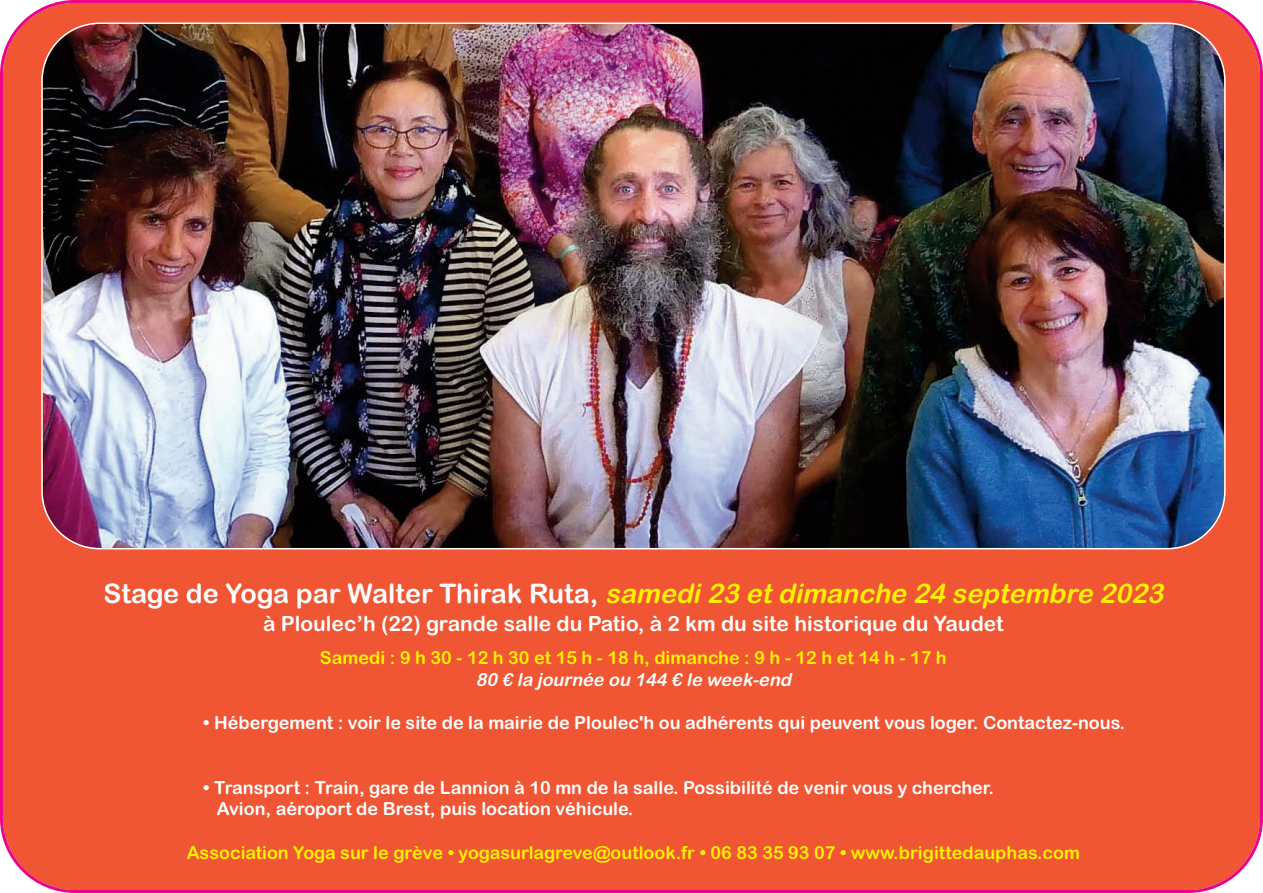
<style>
.page{position:relative;width:1263px;height:893px;background:#f05534}
.page>*{position:absolute;margin:0;border:0;box-sizing:border-box;transform-origin:0 0}
.t1{font:italic 27px "Arial Rounded MT Bold";color:#fff101}
.t2{font:21px "Arial Rounded MT Bold";color:#fff}
.t3{font:18px/21.6px "Arial Rounded MT Bold";color:#fff}
.t4{font:18px "Arial Rounded MT Bold";color:#fff101}
.t5{font:italic 18px "Arial Rounded MT Bold";color:#fff}
.s1{font-style:normal;color:#fff}
</style>
<div class="page">
<img style="left:41px;top:22px;width:1185px;height:527px">
<h1 class="t1" style="left:104px;top:578px;width:1068px"><span class="s1">S ta g e d e Yo g a p a r W a l te r T h i ra k R u ta ,</span> samedi23 etdimanche 24 septembre 2023</h1>
<p class="t2" style="left:263px;top:611px;width:742px">à Ploulec’h (22) grande salle du Patio, à 2 km du site historique du Yaudet</p>
<p class="t4" style="left:320px;top:647px;width:628px">Samedi : 9 h 30 - 12 h 30 et 15 h - 18 h, dimanche : 9 h - 12 h et 14 h - 17 h</p>
<p class="t5" style="left:476px;top:669px;width:321px">80 € la journée ou 144 € le week-end</p>
<p class="t3" style="left:203px;top:712px;width:923px">• Hébergement : voir le site de la mairie de Ploulec'h ou adhérents qui peuvent vous loger. Contactez-nous.</p>
<p class="t3" style="left:217px;top:777px;width:779px;text-indent:-13px">• Transport : Train, gare de Lannion à 10 mn de la salle. Possibilité de venir vous y chercher.<br>Avion, aéroport de Brest, puis location véhicule.</p>
<p class="t4" style="left:187px;top:842px;width:895px">Association Yoga sur le grève • yogasurlagreve@outlook.fr • 06 83 35 93 07 • www.brigittedauphas.com</p>
</div>
